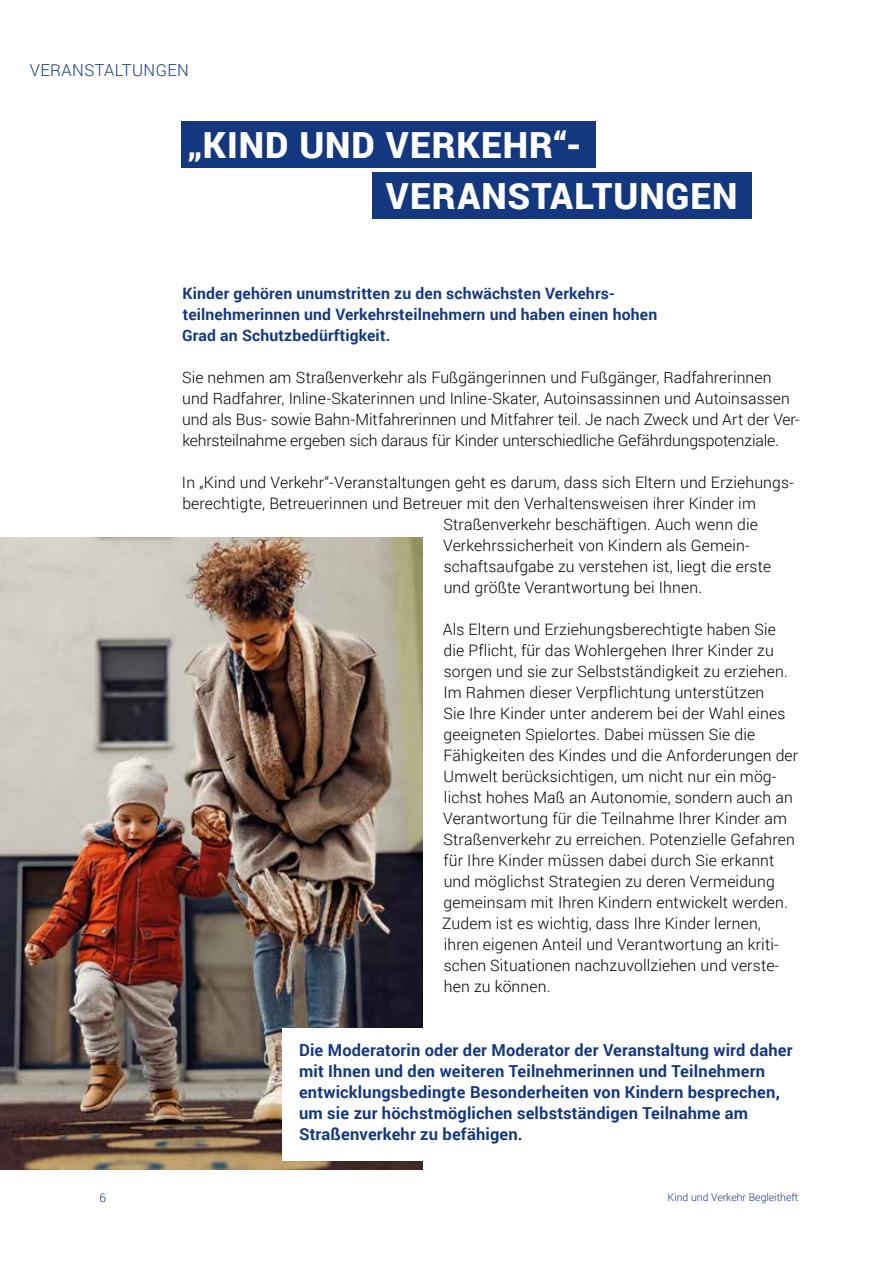
<style>
.page{position:relative;width:893px;height:1263px;background:#fff}
.page>*{position:absolute;margin:0;border:0;box-sizing:border-box;transform-origin:0 0}
.t1{font:900 36px/51px "Roboto";letter-spacing:.03em;color:#fff}
.t2{font:700 16.5px/21px "Roboto";letter-spacing:.01em;color:#14387f}
.t3{font:300 16.5px "Roboto";letter-spacing:.025em;color:#14387f}
.t4{font:300 15.75px/21px "Roboto";letter-spacing:.01em;color:#000}
.t5{font:700 15.75px/21px "Roboto";letter-spacing:.01em;color:#14387f}
.t6{font:300 12px "Roboto";color:#14387f}
.t7{font:300 10.5px "Roboto";color:#14387f}
</style>
<div class="page">
<img style="left:0;top:537px;width:422px;height:632px">
<div style="left:182px;top:121px;width:414px;height:47px;background:#14387f"></div>
<div style="left:372px;top:172px;width:380px;height:47px;background:#14387f"></div>
<div style="left:282px;top:1029px;width:516px;height:132px;background:#fff"></div>
<p class="t3" style="left:30px;top:59px;width:161px">VERANSTALTUNGEN</p>
<h1 class="t1" style="left:386px;top:118px;width:353px;text-indent:-198px">„KIND UND VERKEHR“-<br>VERANSTALTUNGEN</h1>
<p class="t5" style="left:182px;top:283px;width:476px">Kinder gehören unumstritten zu den schwächsten Verkehrs&shy;teilnehmerinnen und Verkehrsteilnehmern und haben einen hohen<br>Grad an Schutzbedürftigkeit.</p>
<p class="t4" style="left:182px;top:367px;width:619px">Sie nehmen am Straßenverkehr als Fußgängerinnen und Fußgänger, Radfahrerinnen und Radfahrer, Inline-Skaterinnen und Inline-Skater, Autoinsassinnen und Autoinsassen und als Bus- sowie Bahn-Mitfahrerinnen und Mitfahrer teil. Je nach Zweck und Art der Ver&shy;kehrsteilnahme ergeben sich daraus für Kinder unterschiedliche Gefährdungspotenziale.</p>
<p class="t4" style="left:182px;top:472px;width:613px">In „Kind und Verkehr“-Veranstaltungen geht es darum, dass sich Eltern und Erziehungs-</p>
<p class="t4" style="left:182px;top:493px;width:575px">berechtigte, Betreuerinnen und Betreuer mit den Verhaltensweisen ihrer Kinder im</p>
<p class="t4" style="left:444px;top:514px;width:316px">Straßenverkehr beschäftigen. Auch wenn die</p>
<p class="t4" style="left:443px;top:535px;width:308px">Verkehrssicherheit von Kindern als Gemein-</p>
<p class="t4" style="left:444px;top:556px;width:329px">schaftsaufgabe zu verstehen ist, liegt die erste</p>
<p class="t4" style="left:444px;top:577px;width:260px">und größte Verantwortung bei Ihnen.</p>
<p class="t4" style="left:442px;top:619px;width:358px">Als Eltern und Erziehungsberechtigte haben Sie die Pflicht, für das Wohlergehen Ihrer Kinder zu sorgen und sie zur Selbstständigkeit zu erziehen.<br>Im Rahmen dieser Verpflichtung unterstützen<br>Sie Ihre Kinder unter anderem bei der Wahl eines geeigneten Spielortes. Dabei müssen Sie die Fähigkeiten des Kindes und die Anforderungen der Umwelt berücksichtigen, um nicht nur ein mög&shy;lichst hohes Maß an Autonomie, sondern auch an Verantwortung für die Teilnahme Ihrer Kinder am Straßenverkehr zu erreichen. Potenzielle Gefahren für Ihre Kinder müssen dabei durch Sie erkannt und möglichst Strategien zu deren Vermeidung gemeinsam mit Ihren Kindern entwickelt werden.<br>Zudem ist es wichtig, dass Ihre Kinder lernen, ihren eigenen Anteil und Verantwortung an kriti&shy;schen Situationen nachzuvollziehen und verste&shy;hen zu können.</p>
<p class="t2" style="left:299px;top:1039px;width:495px">Die Moderatorin oder der Moderator der Veranstaltung wird daher mit Ihnen und den weiteren Teilnehmerinnen und Teilnehmern entwicklungsbedingte Besonderheiten von Kindern besprechen, um sie zur höchstmöglichen selbstständigen Teilnahme am Straßenverkehr zu befähigen.</p>
<p class="t6" style="left:99px;top:1189px;width:8px">6</p>
<p class="t7" style="left:668px;top:1190px;width:132px">Kind und Verkehr Begleitheft</p>
</div>
